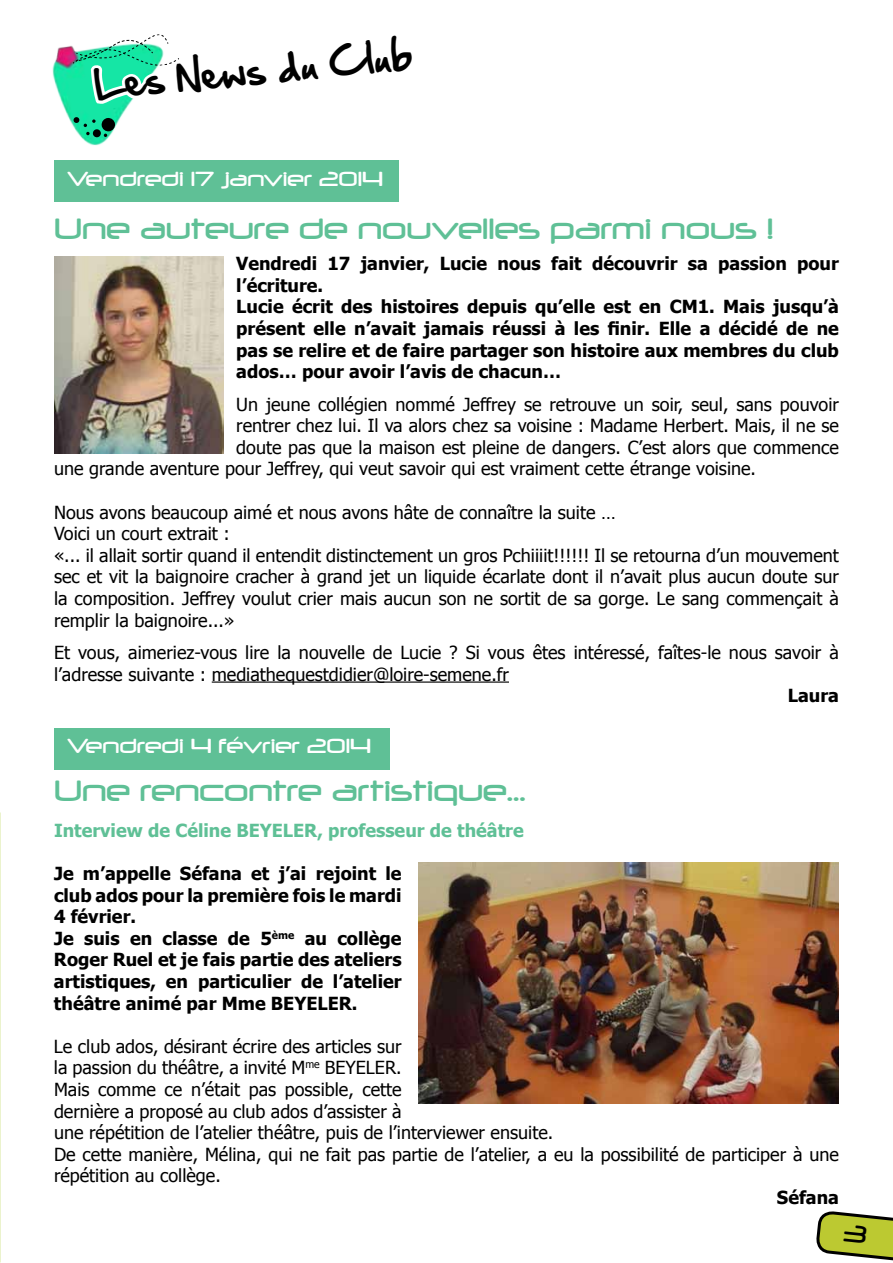
<style>
.page{position:relative;width:893px;height:1263px;background:#fff}
.page>*{position:absolute;margin:0;border:0;box-sizing:border-box;transform-origin:0 0}
.t1{font:36px "Hand Of Sean";color:#000}
.t2{font:34.5px "Neuropol";color:#5fc096}
.t3{font:24px "Neuropol";color:#fff}
.t4{font:18px/21.6px "Tahoma";color:#000}
.t5{font:700 18px/21.6px "Tahoma";color:#000}
.t6{font:700 18px "Tahoma";color:#5fc096}
</style>
<div class="page">
<img style="left:0;top:812px;width:1px;height:451px">
<img style="left:52px;top:45px;width:20px;height:79px">
<svg style="left:72px;top:34px;width:327px;height:127px"></svg>
<img style="left:419px;top:862px;width:420px;height:241px">
<div style="left:54px;top:728px;width:335px;height:41px;background:#5fc096"></div>
<div style="left:54px;top:161px;width:345px;height:41px;background:#5fc096"></div>
<hr style="left:212px;top:681px;width:297px;height:2px;background:#000">
<img style="left:54px;top:256px;width:170px;height:197px">
<svg style="left:816px;top:1211px;width:77px;height:50px"></svg>
<h1 class="t1" style="left:91px;top:54px;width:321px;rotate:-6deg">Les News du Club</h1>
<h3 class="t3" style="left:67px;top:166px;width:317px">Vendredi 17 janvier 2014</h3>
<h2 class="t2" style="left:54px;top:211px;width:721px">Une auteure de nouvelles parmi nous !</h2>
<p class="t5" style="left:236px;top:252px;width:604px">Vendredi 17 janvier, Lucie nous fait découvrir sa passion pour l’écriture.<br>Lucie écrit des histoires depuis qu’elle est en CM1. Mais jusqu’à présent elle n’avait jamais réussi à les finir. Elle a décidé de ne pas se relire et de faire partager son histoire aux membres du club ados… pour avoir l’avis de chacun…</p>
<p class="t4" style="left:236px;top:392px;width:604px">Un jeune collégien nommé Jeffrey se retrouve un soir, seul, sans pouvoir</p>
<p class="t4" style="left:236px;top:414px;width:604px">rentrer chez lui. Il va alors chez sa voisine : Madame Herbert. Mais, il ne se</p>
<p class="t4" style="left:236px;top:436px;width:604px">doute pas que la maison est pleine de dangers. C’est alors que commence</p>
<p class="t4" style="left:54px;top:457px;width:704px">une grande aventure pour Jeffrey, qui veut savoir qui est vraiment cette étrange voisine.</p>
<p class="t4" style="left:54px;top:500px;width:786px">Nous avons beaucoup aimé et nous avons hâte de connaître la suite …<br>Voici un court extrait :<br>«... il allait sortir quand il entendit distinctement un gros Pchiiiit!!!!!! Il se retourna d’un mouvement sec et vit la baignoire cracher à grand jet un liquide écarlate dont il n’avait plus aucun doute sur la composition. Jeffrey voulut crier mais aucun son ne sortit de sa gorge. Le sang commençait à remplir la baignoire...»</p>
<p class="t4" style="left:54px;top:641px;width:786px">Et vous, aimeriez-vous lire la nouvelle de Lucie ? Si vous êtes intéressé, faîtes-le nous savoir à l’adresse suivante : mediathequestdidier@loire-semene.fr</p>
<p class="t5" style="left:788px;top:684px;width:53px">Laura</p>
<h3 class="t3" style="left:67px;top:734px;width:305px">Vendredi 4 février 2014</h3>
<h2 class="t2" style="left:54px;top:772px;width:473px">Une rencontre artistique...</h2>
<p class="t6" style="left:54px;top:818px;width:471px">Interview de Céline Beyele r, professeur de théâtre</p>
<p class="t5" style="left:54px;top:861px;width:349px">Je m’appelle Séfana et j’ai rejoint le club ados pour la première fois le mardi 4 février.<br>Je suis en classe de 5<sup>ème</sup> au collège Roger Ruel et je fais partie des ateliers artistiques, en particulier de l’atelier théâtre animé par Mme Beyele r.</p>
<p class="t4" style="left:54px;top:1035px;width:349px">Le club ados, désirant écrire des articles sur la passion du théâtre, a invité M<sup>me</sup> Beyeler</p>
<p class="t4" style="left:54px;top:1056px;width:786px;text-indent:342px">.<br>Mais comme ce n’était pas possible, cette<br>dernière a proposé au club ados d’assister à<br>une répétition de l’atelier théâtre, puis de l’interviewer ensuite.<br>De cette manière, Mélina, qui ne fait pas partie de l’atelier, a eu la possibilité de participer à une répétition au collège.</p>
<p class="t5" style="left:777px;top:1185px;width:64px">Séfana</p>
</div>
